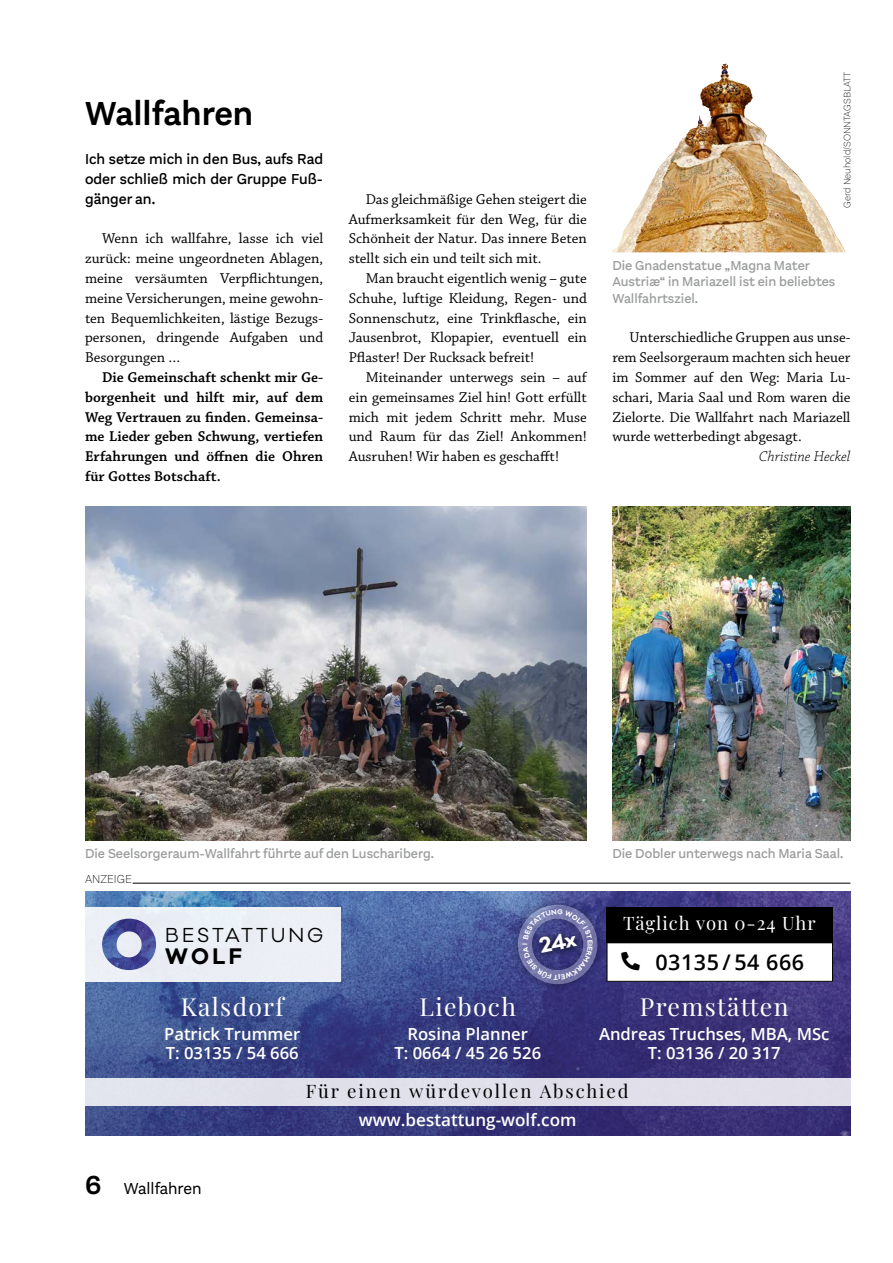
<style>
.page{position:relative;width:893px;height:1263px;background:#fff}
.page>*{position:absolute;margin:0;border:0;box-sizing:border-box;transform-origin:0 0}
.t1{font:600 34.5px "Aestetico";color:#000}
.t2{font:24.75px "Playfair Display";letter-spacing:.05em;color:#fff}
.t3{font:600 21.6px "Open Sans";letter-spacing:.025em;color:#000}
.t4{font:700 20.55px "Galano Classic";color:#000}
.t5{font:18.45px "Playfair Display";letter-spacing:.1em;color:#000}
.t6{font:18.45px "Playfair Display";letter-spacing:.05em;color:#fff}
.t7{font:18.45px "Galano Classic";letter-spacing:.16em;color:#000}
.t8{font:600 17.1px "Open Sans";color:#fff}
.t9{font:600 16.65px/19.5px "Open Sans";color:#fff;text-align:center}
.t10{font:16.5px "Aestetico";color:#000}
.t11{font:15px/19.8px "Chaparral Pro";color:#000;text-align:justify}
.t12{font:600 15px/19.8px "Chaparral Pro";color:#000;text-align:justify}
.t13{font:500 15px/19.8px "Aestetico";color:#000;text-align:justify}
.t14{font:italic 300 15px "Chaparral Pro";color:#000}
.t15{font:500 13.5px/16.5px "Aestetico";color:#9c9d9d}
.t16{font:200 12px "Aestetico";color:#000}
.t17{font:200 9.75px "Aestetico";color:#000}
.s1{font-weight:600;font-size:27px}
</style>
<div class="page">
<hr style="left:133px;top:883px;width:717px;height:1px;background:#000">
<svg style="left:85px;top:892px;width:765px;height:243px;background:#445090"></svg>
<div style="left:85px;top:907px;width:256px;height:75px;background:#ebeff6"></div>
<img style="left:139px;top:982px;width:187px;height:96px">
<img style="left:102px;top:919px;width:54px;height:51px">
<div style="left:85px;top:1078px;width:765px;height:27px;background:#e0e0ea"></div>
<img style="left:369px;top:969px;width:198px;height:109px">
<img style="left:573px;top:969px;width:277px;height:109px">
<img style="left:507px;top:894px;width:101px;height:101px">
<img style="left:85px;top:507px;width:502px;height:333px">
<img style="left:612px;top:507px;width:238px;height:333px">
<img style="left:612px;top:64px;width:233px;height:188px">
<svg style="left:514px;top:901px;width:319px;height:87px"></svg>
<h1 class="t1" style="left:85px;top:93px;width:170px">Wallfahren</h1>
<p class="t13" style="left:85px;top:150px;width:240px">Ich setze mich in den Bus, aufs Rad oder schließ mich der Gruppe Fuß&shy;gänger an.</p>
<p class="t11" style="left:85px;top:229px;width:240px;text-indent:17px">Wenn ich wallfahre, lasse ich viel zurück: meine ungeordneten Ablagen, meine versäumten Verpflichtungen, meine Versicherungen, meine gewohn&shy;ten Bequemlichkeiten, lästige Bezugs&shy;personen, dringende Aufgaben und Besorgungen …</p>
<p class="t12" style="left:85px;top:368px;width:240px;text-indent:17px">Die Gemeinschaft schenkt mir Ge&shy;borgenheit und hilft mir, auf dem Weg Vertrauen zu finden. Gemeinsa&shy;me Lieder geben Schwung, vertiefen Erfahrungen und öffnen die Ohren für Gottes Botschaft.</p>
<p class="t11" style="left:349px;top:190px;width:240px;text-indent:17px">Das gleichmäßige Gehen steigert die Aufmerksamkeit für den Weg, für die Schönheit der Natur. Das innere Beten stellt sich ein und teilt sich mit.</p>
<p class="t11" style="left:349px;top:269px;width:240px;text-indent:17px">Man braucht eigentlich wenig – gute Schuhe, luftige Kleidung, Regen- und Sonnenschutz, eine Trinkflasche, ein Jausenbrot, Klopapier, eventuell ein Pflaster! Der Rucksack befreit!</p>
<p class="t11" style="left:349px;top:368px;width:240px;text-indent:17px">Miteinander unterwegs sein – auf ein gemeinsames Ziel hin! Gott erfüllt mich mit jedem Schritt mehr. Muse und Raum für das Ziel! Ankommen!<br>Ausruhen! Wir haben es geschafft!</p>
<p class="t17" style="left:842px;top:208px;width:138px;rotate:-90deg">Gerd Neuhold/SONNTAGSBLATT</p>
<p class="t15" style="left:612px;top:257px;width:225px">Die Gnadenstatue „Magna Mater<br>Austriæ“ in Mariazell ist ein beliebtes<br>Wallfahrtsziel.</p>
<p class="t11" style="left:612px;top:328px;width:240px;text-indent:17px">Unterschiedliche Gruppen aus unse&shy;rem Seelsorgeraum machten sich heuer im Sommer auf den Weg: Maria Lu&shy;schari, Maria Saal und Rom waren die Zielorte. Die Wallfahrt nach Mariazell wurde wetterbedingt abgesagt.</p>
<p class="t14" style="left:759px;top:448px;width:93px">Christine Heckel</p>
<p class="t15" style="left:85px;top:845px;width:351px">Die Seelsorgeraum-Wallfahrt führte auf den Luschariberg.</p>
<p class="t15" style="left:612px;top:845px;width:233px">Die Dobler unterwegs nach Maria Saal.</p>
<p class="t16" style="left:85px;top:872px;width:48px">ANZEIGE</p>
<p class="t7" style="left:165px;top:923px;width:160px">BESTATTUNG</p>
<h3 class="t4" style="left:165px;top:942px;width:78px">WOLF</h3>
<h2 class="t2" style="left:181px;top:987px;width:104px">Kalsdorf</h2>
<p class="t9" style="left:164px;top:1024px;width:138px;text-align:left">Patrick Trummer<br>T: 03135 / 54 666</p>
<h2 class="t2" style="left:420px;top:987px;width:98px">Lieboch</h2>
<p class="t9" style="left:394px;top:1024px;width:148px">Rosina Planner<br>T: 0664 / 45 26 526</p>
<p class="t6" style="left:623px;top:909px;width:194px">Täglich von 0-24 Uhr</p>
<h3 class="t3" style="left:655px;top:947px;width:150px">03135 / 54 666</h3>
<h2 class="t2" style="left:640px;top:987px;width:150px">Premstätten</h2>
<p class="t9" style="left:599px;top:1024px;width:232px">Andreas Truchses, MBA, MSc<br>T: 03136 / 20 317</p>
<p class="t5" style="left:306px;top:1076px;width:324px">Für einen würdevollen Abschied</p>
<p class="t8" style="left:359px;top:1108px;width:219px">www.bestattung-wolf.com</p>
<p class="t10" style="left:85px;top:1179px;width:118px"><span class="s1">6</span> Wallfahren</p>
</div>
